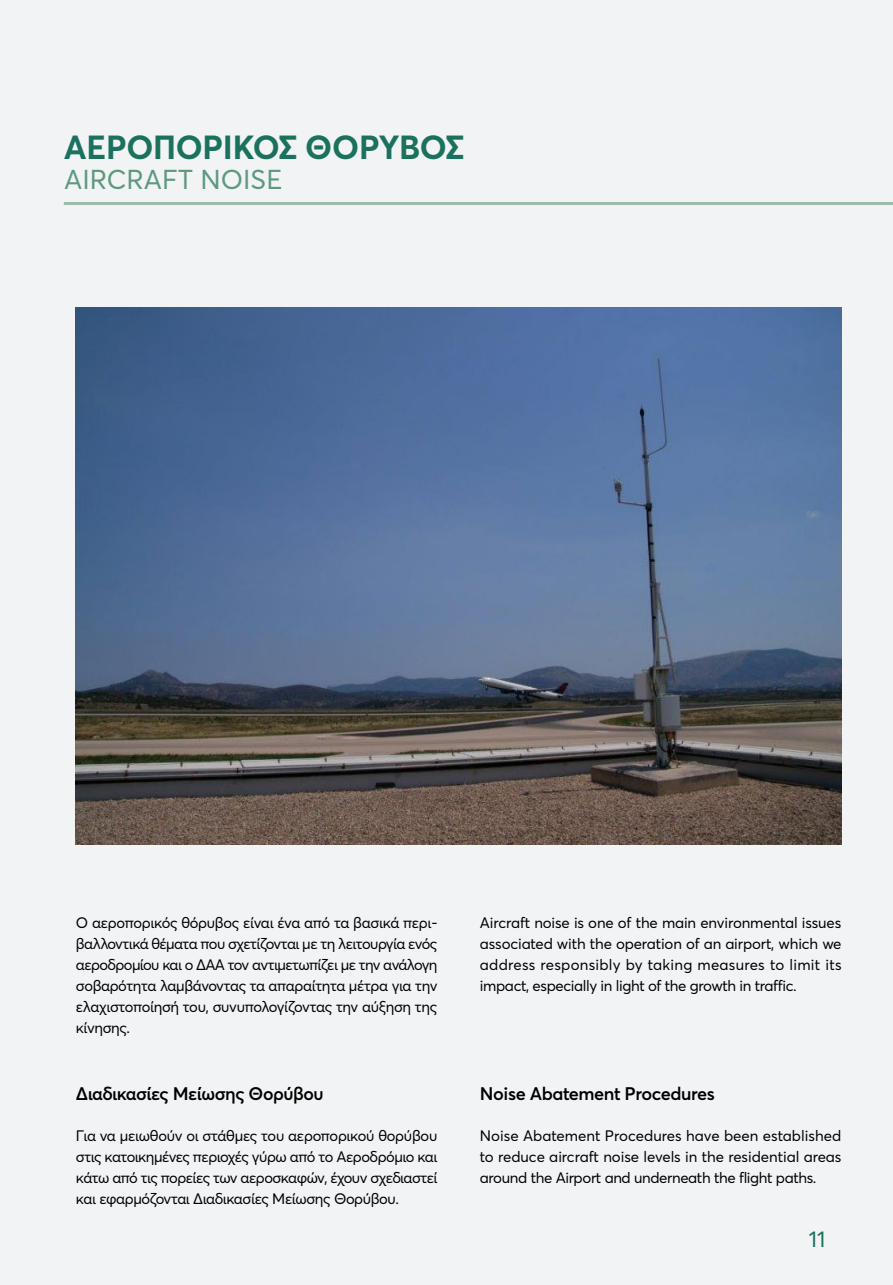
<style>
.page{position:relative;width:893px;height:1285px;background:#fff}
.page>*{position:absolute;margin:0;border:0;box-sizing:border-box;transform-origin:0 0}
.t1{font:700 33px "Averta";letter-spacing:-.01em;color:#1a725e}
.t2{font:27px "Averta";letter-spacing:.005em;color:#5e997f}
.t3{font:22.5px "Averta";color:#1a725e}
.Text_Title{font:600 18px "Averta";letter-spacing:-.025em;color:#000}
.TEXT{font:15px/21px "Averta";letter-spacing:-.025em;color:#000;text-align:justify}
</style>
<div class="page">
<div style="left:0;top:0;width:893px;height:1284px;background:#f2f3f4"></div>
<hr style="left:64px;top:202px;width:829px;height:3px;background:#5e997f">
<img style="left:76px;top:308px;width:765px;height:536px">
<p class="t1" style="left:64px;top:124px;width:402px">ΑΕΡΟΠΟΡΙΚΌΣ ΘΌΡΥΒΟΣ</p>
<p class="t2" style="left:64px;top:161px;width:220px">AIRCRAFT NOISE</p>
<p class="TEXT" style="left:76px;top:911px;width:363px">Ο αεροπορικός θόρυβος είναι ένα από τα βασικά περι&shy;βαλλοντικά θέματα που σχετίζονται με τη λειτουργία ενός αεροδρομίου και ο ΔΑΑ τον αντιμετωπίζει με την ανάλογη σοβαρότητα λαμβάνοντας τα απαραίτητα μέτρα για την ελαχιστοποίησή του, συνυπολογίζοντας την αύξηση της κίνησης.</p>
<p class="TEXT" style="left:480px;top:911px;width:363px">Aircraft noise is one of the main environmental issues associated with the operation of an airport, which we address responsibly by taking measures to limit its impact, especially in light of the growth in traffic.</p>
<p class="Text_Title" style="left:76px;top:1081px;width:249px">Διαδικασίες Μείωσης Θορύβου</p>
<p class="TEXT" style="left:76px;top:1124px;width:363px">Για να μειωθούν οι στάθμες του αεροπορικού θορύβου στις κατοικημένες περιοχές γύρω από το Αεροδρόμιο και κάτω από τις πορείες των αεροσκαφών, έχουν σχεδιαστεί και εφαρμόζονται Διαδικασίες Μείωσης Θορύβου.</p>
<p class="Text_Title" style="left:480px;top:1081px;width:236px">Noise Abatement Procedures</p>
<p class="TEXT" style="left:480px;top:1124px;width:363px">Noise Abatement Procedures have been established to reduce aircraft noise levels in the residential areas around the Airport and underneath the flight paths.</p>
<h3 class="t3" style="left:809px;top:1222px;width:18px">11</h3>
</div>
